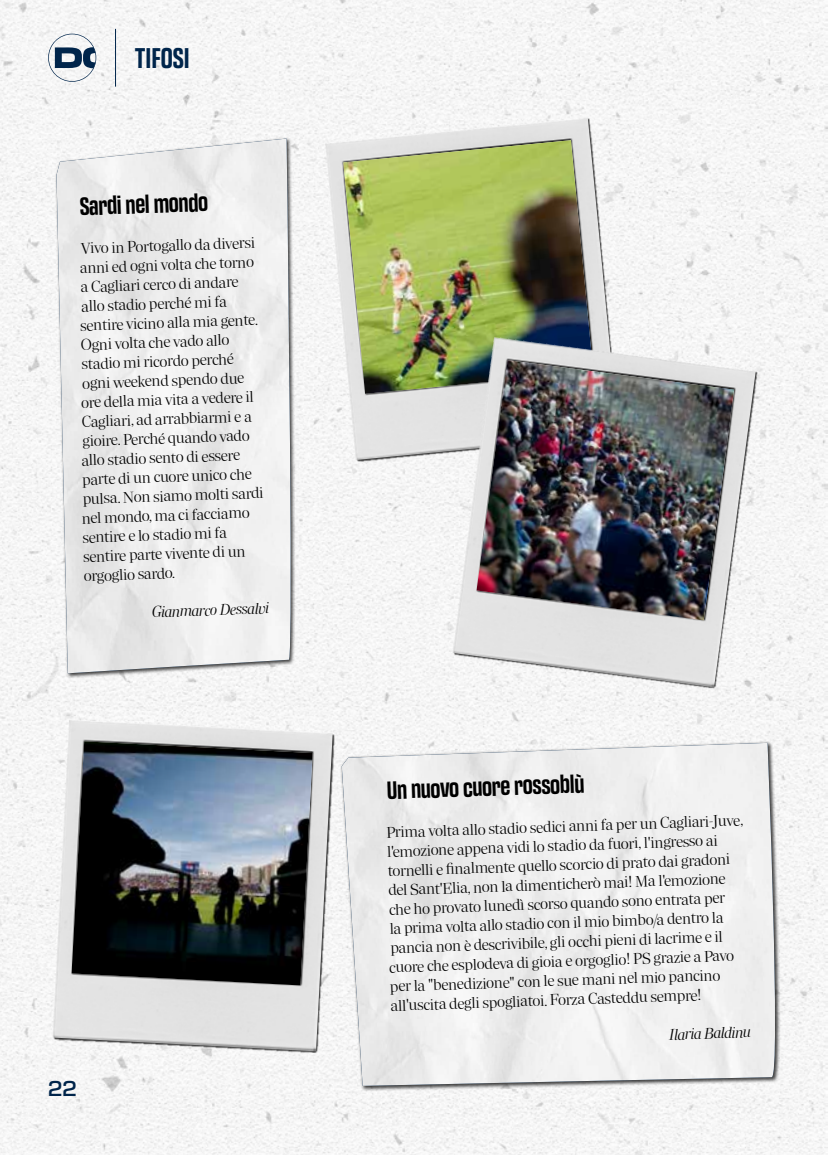
<style>
.page{position:relative;width:828px;height:1155px;background:#f5f5f5}
.page>*{position:absolute;margin:0;border:0;box-sizing:border-box;transform-origin:0 0}
.t1{font:700 condensed 28px "Transducer";color:#00254b}
.t2{font:700 condensed 24.5px "Transducer";color:#000}
.t3{font:500 21px "Transducer";color:#00254b}
.t4{font:300 16.1px/19.2px "Richmond Display";color:#000}
.t5{font:italic 300 16.1px "Richmond Display";color:#000}
</style>
<div class="page">
<div style="left:55px;top:137px;width:241px;height:542px;background:#000;opacity:.75"></div>
<img style="left:57px;top:139px;width:235px;height:534px">
<div style="left:340px;top:741px;width:440px;height:350px;background:#000;opacity:.75"></div>
<img style="left:342px;top:743px;width:435px;height:343px">
<img style="left:53px;top:719px;width:280px;height:332px">
<img style="left:72px;top:741px;width:241px;height:244px">
<img style="left:325px;top:117px;width:293px;height:343px">
<img style="left:343px;top:140px;width:250px;height:254px">
<img style="left:452px;top:337px;width:303px;height:350px">
<img style="left:476px;top:360px;width:258px;height:260px">
<svg style="left:48px;top:34px;width:48px;height:48px"></svg>
<hr style="left:115px;top:29px;width:1px;height:58px;background:#00254b">
<h1 class="t1" style="left:135px;top:38px;width:56px">TIFOSI</h1>
<h2 class="t2" style="left:79px;top:189px;width:130px;rotate:-2deg">Sardi nel mondo</h2>
<p class="t4" style="left:81px;top:239px;width:175px;rotate:-2deg">Vivo in Portogallo da diversi</p>
<p class="t4" style="left:80px;top:258px;width:175px;rotate:-2deg">anni ed ogni volta che torno</p>
<p class="t4" style="left:80px;top:277px;width:159px;rotate:-2deg">a Cagliari cerco di andare</p>
<p class="t4" style="left:81px;top:297px;width:147px;rotate:-2deg">allo stadio perché mi fa</p>
<p class="t4" style="left:80px;top:316px;width:179px;rotate:-2deg">sentire vicino alla mia gente.</p>
<p class="t4" style="left:81px;top:335px;width:150px;rotate:-2deg">Ogni volta che vado allo</p>
<p class="t4" style="left:81px;top:354px;width:154px;rotate:-2deg">stadio mi ricordo perché</p>
<p class="t4" style="left:82px;top:374px;width:163px;rotate:-2deg">ogni weekend spendo due</p>
<p class="t4" style="left:81px;top:393px;width:174px;rotate:-2deg">ore della mia vita a vedere il</p>
<p class="t4" style="left:82px;top:412px;width:171px;rotate:-2deg">Cagliari, ad arrabbiarmi e a</p>
<p class="t4" style="left:82px;top:431px;width:168px;rotate:-2deg">gioire. Perché quando vado</p>
<p class="t4" style="left:81px;top:451px;width:160px;rotate:-2deg">allo stadio sento di essere</p>
<p class="t4" style="left:82px;top:470px;width:171px;rotate:-2deg">parte di un cuore unico che</p>
<p class="t4" style="left:83px;top:489px;width:182px;rotate:-2deg">pulsa. Non siamo molti sardi</p>
<p class="t4" style="left:81px;top:509px;width:169px;rotate:-2deg">nel mondo, ma ci facciamo</p>
<p class="t4" style="left:82px;top:528px;width:146px;rotate:-2deg">sentire e lo stadio mi fa</p>
<p class="t4" style="left:83px;top:547px;width:164px;rotate:-2deg">sentire parte vivente di un</p>
<p class="t4" style="left:84px;top:566px;width:93px;rotate:-2deg">orgoglio sardo.</p>
<p class="t5" style="left:151px;top:603px;width:119px;rotate:-2deg">Gianmarco Dessalvi</p>
<h3 class="t3" style="left:48px;top:1074px;width:30px">22</h3>
<h2 class="t2" style="left:386px;top:773px;width:199px;rotate:-2deg">Un nuovo cuore rossoblù</h2>
<p class="t4" style="left:384px;top:823px;width:360px;rotate:-2deg">Prima volta allo stadio sedici anni fa per un Cagliari-Juve, l'emozione appena vidi lo stadio da fuori, l'ingresso ai tornelli e fi nalmente quello scorcio di prato dai gradoni del Sant'Elia, non la dimenticherò mai! Ma l'emozione che ho provato lunedì scorso quando sono entrata per<br>la prima volta allo stadio con il mio bimbo/a dentro la pancia non è descrivibile, gli occhi pieni di lacrime e il cuore che esplodeva di gioia e orgoglio! PS grazie a Pavo per la "benedizione" con le sue mani nel mio pancino all'uscita degli spogliatoi. Forza Casteddu sempre!</p>
<p class="t5" style="left:669px;top:1025px;width:83px;rotate:-2deg">Ilaria Baldinu</p>
</div>
